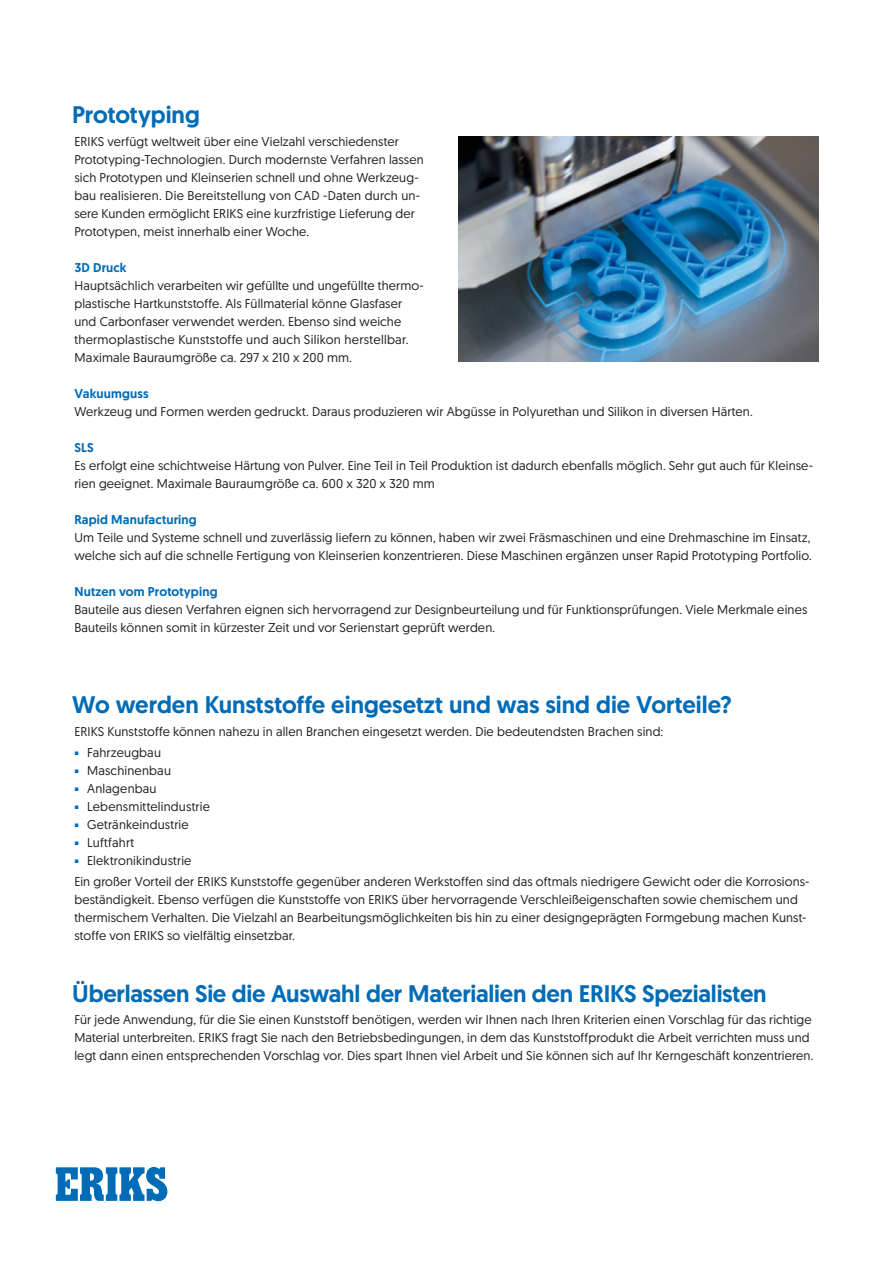
<style>
.page{position:relative;width:893px;height:1263px;background:#fff}
.page>*{position:absolute;margin:0;border:0;box-sizing:border-box;transform-origin:0 0}
.t1{font:500 24px "Geomanist";letter-spacing:-.01em;color:#006cb7}
.t2{font:12.75px/18px "Geomanist";letter-spacing:.01em;color:#231f20}
.t3{font:500 12.75px "Geomanist";letter-spacing:.015em;color:#006cb7}
</style>
<div class="page">
<img style="left:458px;top:136px;width:361px;height:225px">
<svg style="left:56px;top:1167px;width:111px;height:34px"></svg>
<h1 class="t1" style="left:72px;top:99px;width:129px">Prototyping</h1>
<p class="t2" style="left:74px;top:132px;width:351px">ERIKS verfügt weltweit über eine Vielzahl verschiedenster Prototyping-Technologien. Durch modernste Verfahren lassen sich Prototypen und Kleinserien schnell und ohne Werkzeug&shy;bau realisieren. Die Bereitstellung von CAD -Daten durch un&shy;sere Kunden ermöglicht ERIKS eine kurzfristige Lieferung der Prototypen, meist innerhalb einer Woche.</p>
<p class="t3" style="left:74px;top:259px;width:54px">3D Druck</p>
<p class="t2" style="left:74px;top:276px;width:351px">Hauptsächlich verarbeiten wir gefüllte und ungefüllte thermo&shy;plastische Hartkunststoffe. Als Füllmaterial könne Glasfaser und Carbonfaser verwendet werden. Ebenso sind weiche thermoplastische Kunststoffe und auch Silikon herstellbar.<br>Maximale Bauraumgröße ca. 297 x 210 x 200 mm.</p>
<p class="t3" style="left:74px;top:385px;width:76px">Vakuumguss</p>
<p class="t2" style="left:74px;top:402px;width:680px">Werkzeug und Formen werden gedruckt. Daraus produzieren wir Abgüsse in Polyurethan und Silikon in diversen Härten.</p>
<p class="t3" style="left:74px;top:439px;width:21px">SLS</p>
<p class="t2" style="left:74px;top:456px;width:740px">Es erfolgt eine schichtweise Härtung von Pulver. Eine Teil in Teil Produktion ist dadurch ebenfalls möglich. Sehr gut auch für Kleinse&shy;rien geeignet. Maximale Bauraumgröße ca. 600 x 320 x 320 mm</p>
<p class="t3" style="left:74px;top:511px;width:124px">Rapid Manufacturing</p>
<p class="t2" style="left:74px;top:528px;width:739px">Um Teile und Systeme schnell und zuverlässig liefern zu können, haben wir zwei Fräsmaschinen und eine Drehmaschine im Einsatz, welche sich auf die schnelle Fertigung von Kleinserien konzentrieren. Diese Maschinen ergänzen unser Rapid Prototyping Portfolio.</p>
<p class="t3" style="left:74px;top:583px;width:145px">Nutzen vom Prototyping</p>
<p class="t2" style="left:74px;top:600px;width:734px">Bauteile aus diesen Verfahren eignen sich hervorragend zur Designbeurteilung und für Funktionsprüfungen. Viele Merkmale eines<br>Bauteils können somit in kürzester Zeit und vor Serienstart geprüft werden.</p>
<h1 class="t1" style="left:72px;top:689px;width:661px">Wo werden Kunststoffe eingesetzt und was sind die Vorteile?</h1>
<p class="t2" style="left:74px;top:722px;width:590px">ERIKS Kunststoffe können nahezu in allen Branchen eingesetzt werden. Die bedeutendsten Brachen sind:</p>
<p class="t2" style="left:74px;top:743px;width:88px"><sup>■</sup> Fahrzeugbau</p>
<p class="t2" style="left:74px;top:761px;width:98px"><sup>■</sup> Maschinenbau</p>
<p class="t2" style="left:74px;top:779px;width:84px"><sup>■</sup> Anlagenbau</p>
<p class="t2" style="left:74px;top:797px;width:137px"><sup>■</sup> Lebensmittelindustrie</p>
<p class="t2" style="left:74px;top:815px;width:116px"><sup>■</sup> Getränkeindustrie</p>
<p class="t2" style="left:74px;top:833px;width:61px"><sup>■</sup> Luftfahrt</p>
<p class="t2" style="left:74px;top:849px;width:736px;line-height:21px"><sup>■</sup> Elektronikindustrie<br>Ein großer Vorteil der ERIKS Kunststoffe gegenüber anderen Werkstoffen sind das oftmals niedrigere Gewicht oder die Korrosions-</p>
<p class="t2" style="left:74px;top:890px;width:734px">beständigkeit. Ebenso verfügen die Kunststoffe von ERIKS über hervorragende Verschleißeigenschaften sowie chemischem und thermischem Verhalten. Die Vielzahl an Bearbeitungsmöglichkeiten bis hin zu einer designgeprägten Formgebung machen Kunst&shy;stoffe von ERIKS so vielfältig einsetzbar.</p>
<h1 class="t1" style="left:72px;top:977px;width:696px">Überlassen Sie die Auswahl der Materialien den ERIKS Spezialisten</h1>
<p class="t2" style="left:74px;top:1010px;width:740px">Für jede Anwendung, für die Sie einen Kunststoff benötigen, werden wir Ihnen nach Ihren Kriterien einen Vorschlag für das richtige<br>Material unterbreiten. ERIKS fragt Sie nach den Betriebsbedingungen, in dem das Kunststoffprodukt die Arbeit verrichten muss und legt dann einen entsprechenden Vorschlag vor. Dies spart Ihnen viel Arbeit und Sie können sich auf Ihr Kerngeschäft konzentrieren.</p>
</div>
